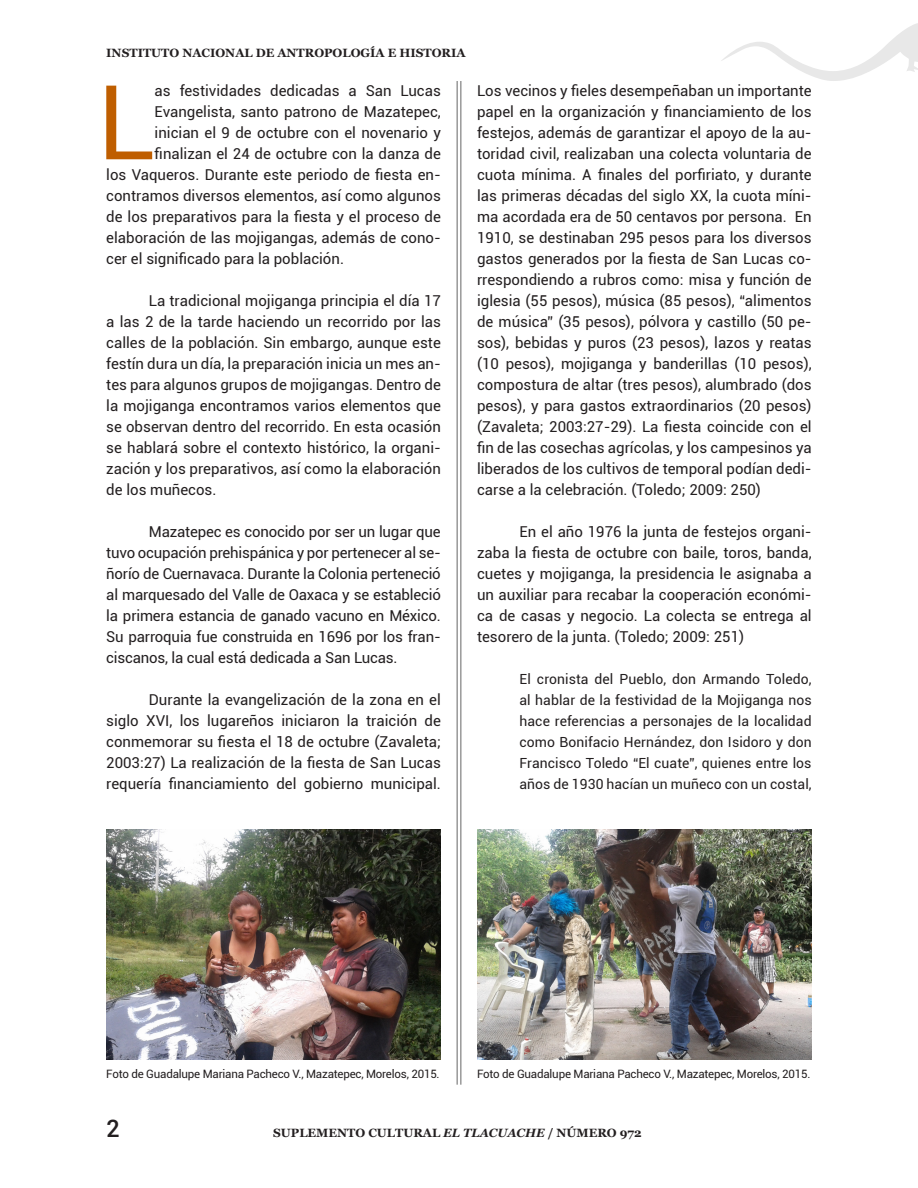
<style>
.page{position:relative;width:918px;height:1188px;background:#fff}
.page>*{position:absolute;margin:0;border:0;box-sizing:border-box;transform-origin:0 0}
.TEXTO_COMPLETO{font:103.65px "Roboto";color:#bf5e00}
.t1{font:500 24px "Roboto";color:#231f20}
.TEXTO_COMPLETO-2{font:15px/21px "Roboto";color:#231f20;text-align:justify}
.TEXTO_COMPLETO-3{font:13.95px/21px "Roboto";letter-spacing:.005em;color:#231f20;text-align:justify}
.t2{font:700 12px "Georgia";color:#231f20}
.t3{font:11.55px "Roboto";letter-spacing:-.02em;color:#231f20}
.s1{font-style:italic}
</style>
<div class="page">
<hr style="left:460px;top:81px;width:1px;height:1004px;background:#000001">
<hr style="left:457px;top:81px;width:1px;height:1004px;background:#000001">
<svg style="left:721px;top:23px;width:197px;height:58px"></svg>
<img style="left:106px;top:829px;width:335px;height:231px">
<img style="left:477px;top:829px;width:335px;height:231px">
<p class="t2" style="left:106px;top:45px;width:361px">INSTITUTO NACIONAL DE ANTROPOLOGÍA E HISTORIA</p>
<p class="TEXTO_COMPLETO" style="left:98px;top:50px;width:58px">L</p>
<p class="TEXTO_COMPLETO-2" style="left:155px;top:80px;width:288px">as festividades dedicadas a San Lucas</p>
<p class="TEXTO_COMPLETO-2" style="left:155px;top:101px;width:288px">Evangelista, santo patrono de Mazatepec,</p>
<p class="TEXTO_COMPLETO-2" style="left:155px;top:122px;width:288px">inician el 9 de octubre con el novenario y</p>
<p class="TEXTO_COMPLETO-2" style="left:155px;top:143px;width:288px">finalizan el 24 de octubre con la danza de</p>
<p class="TEXTO_COMPLETO-2" style="left:106px;top:164px;width:336px">los Vaqueros. Durante este periodo de fiesta en-</p>
<p class="TEXTO_COMPLETO-2" style="left:106px;top:185px;width:336px">contramos diversos elementos, así como algunos</p>
<p class="TEXTO_COMPLETO-2" style="left:106px;top:206px;width:336px">de los preparativos para la fiesta y el proceso de</p>
<p class="TEXTO_COMPLETO-2" style="left:106px;top:227px;width:336px">elaboración de las mojigangas, además de cono-</p>
<p class="TEXTO_COMPLETO-2" style="left:106px;top:248px;width:239px">cer el significado para la población.</p>
<p class="TEXTO_COMPLETO-2" style="left:106px;top:290px;width:336px;text-indent:43px">La tradicional mojiganga principia el día 17 a las 2 de la tarde haciendo un recorrido por las calles de la población. Sin embargo, aunque este festín dura un día, la preparación inicia un mes an&shy;tes para algunos grupos de mojigangas. Dentro de la mojiganga encontramos varios elementos que se observan dentro del recorrido. En esta ocasión se hablará sobre el contexto histórico, la organi&shy;zación y los preparativos, así como la elaboración de los muñecos.</p>
<p class="TEXTO_COMPLETO-2" style="left:106px;top:521px;width:336px;text-indent:43px">Mazatepec es conocido por ser un lugar que tuvo ocupación prehispánica y por pertenecer al se&shy;ñorío de Cuernavaca. Durante la Colonia perteneció al marquesado del Valle de Oaxaca y se estableció la primera estancia de ganado vacuno en México.<br>Su parroquia fue construida en 1696 por los fran&shy;ciscanos, la cual está dedicada a San Lucas.</p>
<p class="TEXTO_COMPLETO-2" style="left:106px;top:689px;width:336px;text-indent:43px">Durante la evangelización de la zona en el siglo XVI, los lugareños iniciaron la traición de conmemorar su fiesta el 18 de octubre (Zavaleta; 2003:27) La realización de la fiesta de San Lucas requería financiamiento del gobierno municipal.</p>
<p class="TEXTO_COMPLETO-2" style="left:477px;top:80px;width:336px">Los vecinos y fieles desempeñaban un importante papel en la organización y financiamiento de los festejos, además de garantizar el apoyo de la au&shy;toridad civil, realizaban una colecta voluntaria de cuota mínima. A finales del porfiriato, y durante las primeras décadas del siglo XX, la cuota míni&shy;ma acordada era de 50 centavos por persona. En 1910, se destinaban 295 pesos para los diversos gastos generados por la fiesta de San Lucas co&shy;rrespondiendo a rubros como: misa y función de iglesia (55 pesos), música (85 pesos), “alimentos de música” (35 pesos), pólvora y castillo (50 pe&shy;sos), bebidas y puros (23 pesos), lazos y reatas (10 pesos), mojiganga y banderillas (10 pesos), compostura de altar (tres pesos), alumbrado (dos pesos), y para gastos extraordinarios (20 pesos) (Zavaleta; 2003:27-29). La fiesta coincide con el fin de las cosechas agrícolas, y los campesinos ya liberados de los cultivos de temporal podían dedi&shy;carse a la celebración. (Toledo; 2009: 250)</p>
<p class="TEXTO_COMPLETO-2" style="left:477px;top:521px;width:336px;text-indent:43px">En el año 1976 la junta de festejos organi&shy;zaba la fiesta de octubre con baile, toros, banda, cuetes y mojiganga, la presidencia le asignaba a un auxiliar para recabar la cooperación económi&shy;ca de casas y negocio. La colecta se entrega al tesorero de la junta. (Toledo; 2009: 251)</p>
<p class="TEXTO_COMPLETO-3" style="left:520px;top:668px;width:294px">El cronista del Pueblo, don Armando Toledo, al hablar de la festividad de la Mojiganga nos hace referencias a personajes de la localidad como Bonifacio Hernández, don Isidoro y don Francisco Toledo “El cuate”, quienes entre los años de 1930 hacían un muñeco con un costal,</p>
<p class="t3" style="left:106px;top:1066px;width:335px">Foto de Guadalupe Mariana Pacheco V., Mazatepec, Morelos, 2015.</p>
<p class="t3" style="left:477px;top:1066px;width:335px">Foto de Guadalupe Mariana Pacheco V., Mazatepec, Morelos, 2015.</p>
<h2 class="t1" style="left:106px;top:1112px;width:15px">2</h2>
<p class="t2" style="left:273px;top:1125px;width:370px">SUPLEMENTO CULTURAL <span class="s1">EL TLACUACHE</span> / NÚMERO 972</p>
</div>
